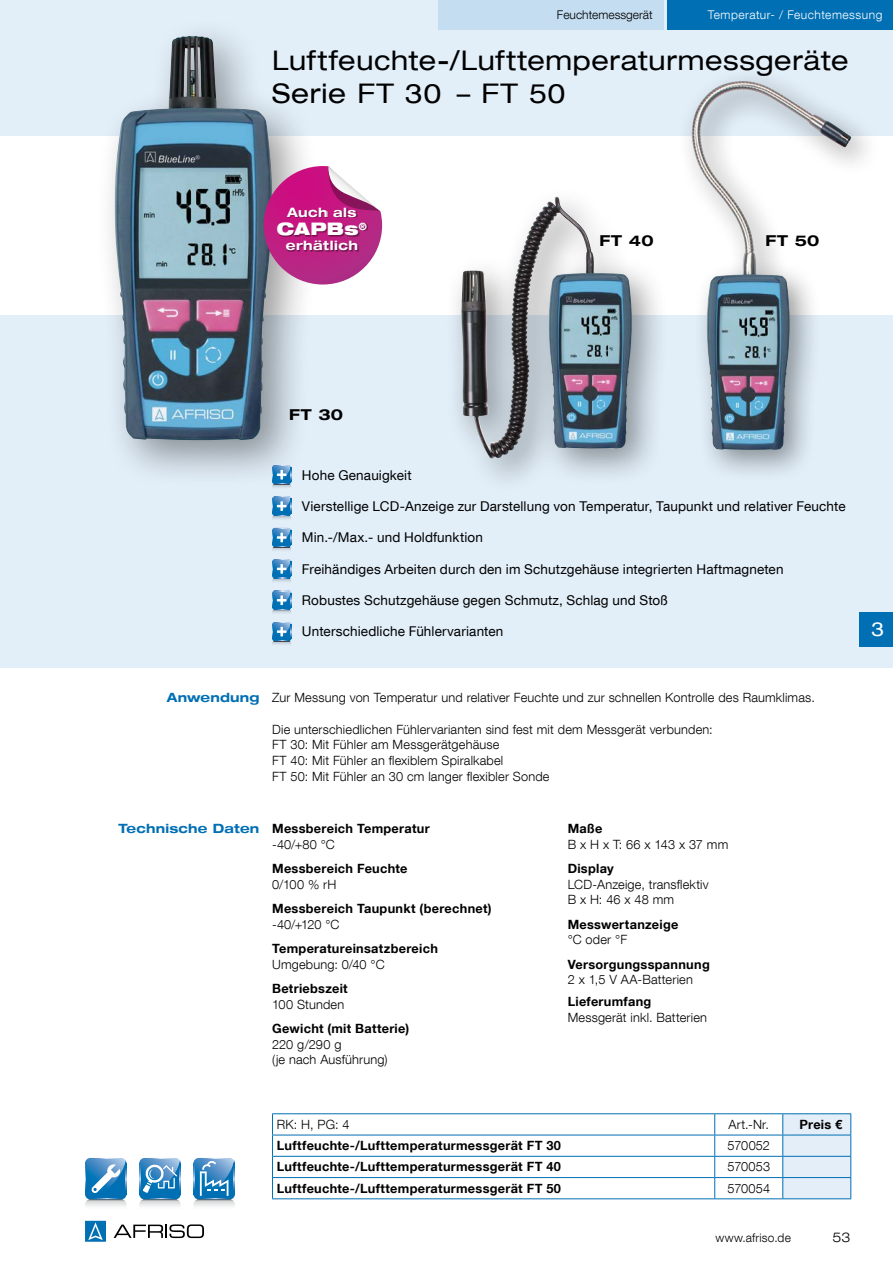
<style>
.page{position:relative;width:893px;height:1263px;background:#fff}
.page>*{position:absolute;margin:0;border:0;box-sizing:border-box;transform-origin:0 0}
.t1{font:expanded 27px/33px "Helvetica Neue LT Com";letter-spacing:.025em;color:#000}
.t2{font:expanded 19.5px "Helvetica Neue LT Com";color:#fff}
.t3{font:900 expanded 17.25px "Helvetica Neue LT Com";letter-spacing:.015em;color:#fff}
.t4{font:700 expanded 15px "Helvetica Neue LT Com";letter-spacing:.035em;color:#000}
.t5{font:13.5px "Helvetica Neue LT Com";letter-spacing:.01em;color:#000}
.t6{font:300 expanded 13.5px "Helvetica Neue LT Com";color:#000}
.t7{font:700 expanded 12.9px "Helvetica Neue LT Com";letter-spacing:.035em;color:#fff}
.t8{font:300 12.75px/15.8px "Helvetica Neue LT Com";letter-spacing:.015em;color:#000}
.t9{font:700 12.75px "Helvetica Neue LT Com";letter-spacing:.02em;color:#000}
.t10{font:700 expanded 12.75px "Helvetica Neue LT Com";letter-spacing:.015em;color:#006fb4}
.t11{font:300 12px "Helvetica Neue LT Com";letter-spacing:.04em;color:#fff}
.t12{font:300 12px "Helvetica Neue LT Com";color:#000}
.t13{font:300 12px "Helvetica Neue LT Com";letter-spacing:.02em;color:#000}
.s1{font-weight:700;font-stretch:expanded;color:#006fb4}
</style>
<div class="page">
<svg style="left:114px;top:1224px;width:90px;height:14px"></svg>
<svg style="left:85px;top:1221px;width:21px;height:21px"></svg>
<div style="left:0;top:0;width:893px;height:668px;background:#e2eef8"></div>
<div style="left:0;top:136px;width:893px;height:179px;background:#fff"></div>
<div style="left:444px;top:183px;width:226px;height:312px;background:#000;opacity:.4"></div>
<img style="left:511px;top:197px;width:46px;height:201px">
<div style="left:95px;top:17px;width:226px;height:472px;background:#000;opacity:.4"></div>
<img style="left:115px;top:36px;width:157px;height:404px">
<div style="left:677px;top:66px;width:205px;height:416px;background:#000;opacity:.4"></div>
<img style="left:692px;top:84px;width:127px;height:366px">
<hr style="left:272px;top:1113px;width:443px;height:1px;background:#006fb4">
<hr style="left:715px;top:1113px;width:68px;height:1px;background:#006fb4">
<hr style="left:783px;top:1113px;width:68px;height:1px;background:#006fb4">
<hr style="left:272px;top:1135px;width:443px;height:1px;background:#006fb4">
<hr style="left:715px;top:1135px;width:68px;height:1px;background:#006fb4">
<hr style="left:272px;top:1156px;width:443px;height:1px;background:#006fb4">
<hr style="left:715px;top:1156px;width:68px;height:1px;background:#006fb4">
<svg style="left:272px;top:1114px;width:1px;height:84px"></svg>
<hr style="left:272px;top:1177px;width:443px;height:1px;background:#006fb4">
<svg style="left:714px;top:1114px;width:1px;height:84px"></svg>
<hr style="left:715px;top:1177px;width:68px;height:1px;background:#006fb4">
<svg style="left:782px;top:1114px;width:69px;height:84px;background:#d4e6f3"></svg>
<hr style="left:272px;top:1198px;width:443px;height:1px;background:#006fb4">
<hr style="left:715px;top:1198px;width:68px;height:1px;background:#006fb4">
<hr style="left:783px;top:1198px;width:68px;height:1px;background:#006fb4">
<svg style="left:272px;top:465px;width:20px;height:24px"></svg>
<svg style="left:272px;top:496px;width:20px;height:23px"></svg>
<svg style="left:272px;top:528px;width:20px;height:22px"></svg>
<svg style="left:272px;top:559px;width:20px;height:23px"></svg>
<svg style="left:272px;top:591px;width:20px;height:22px"></svg>
<svg style="left:272px;top:622px;width:20px;height:22px"></svg>
<svg style="left:126px;top:1163px;width:1px;height:31px"></svg>
<svg style="left:85px;top:1158px;width:41px;height:48px;background:#5e9eca"></svg>
<svg style="left:139px;top:1158px;width:42px;height:48px;background:#64a1cc"></svg>
<svg style="left:193px;top:1158px;width:42px;height:48px;background:#629fcb"></svg>
<svg style="left:264px;top:166px;width:118px;height:118px"></svg>
<div style="left:859px;top:612px;width:34px;height:34px;background:#006fb4"></div>
<div style="left:668px;top:0;width:225px;height:30px;background:#006fb4"></div>
<div style="left:438px;top:0;width:225px;height:30px;background:#c4ddf1"></div>
<p class="t12" style="left:557px;top:7px;width:97px">Feuchtemessgerät</p>
<p class="t11" style="left:708px;top:7px;width:176px">Temperatur- / Feuchtemessung</p>
<h1 class="t1" style="left:272px;top:43px;width:578px">Luftfeuchte-/Lufttemperaturmessgeräte<br>Serie FT 30 – FT 50</h1>
<p class="t7" style="left:287px;top:203px;width:71px">Auch als</p>
<h3 class="t3" style="left:277px;top:218px;width:92px">CAPBs<sup>®</sup></h3>
<p class="t7" style="left:286px;top:237px;width:74px">erhätlich</p>
<p class="t4" style="left:600px;top:231px;width:56px">FT 40</p>
<p class="t4" style="left:765px;top:231px;width:55px">FT 50</p>
<p class="t4" style="left:289px;top:405px;width:55px">FT 30</p>
<p class="t5" style="left:302px;top:466px;width:111px">Hohe Genauigkeit</p>
<p class="t5" style="left:302px;top:498px;width:545px">Vierstellige LCD-Anzeige zur Darstellung von Temperatur, Taupunkt und relativer Feuchte</p>
<p class="t5" style="left:302px;top:529px;width:182px">Min.-/Max.- und Holdfunktion</p>
<p class="t5" style="left:302px;top:560px;width:483px">Freihändiges Arbeiten durch den im Schutzgehäuse integrierten Haftmagneten</p>
<p class="t5" style="left:302px;top:592px;width:368px">Robustes Schutzgehäuse gegen Schmutz, Schlag und Stoß</p>
<p class="t5" style="left:302px;top:623px;width:203px">Unterschiedliche Fühlervarianten</p>
<h2 class="t2" style="left:871px;top:617px;width:15px">3</h2>
<p class="t8" style="left:167px;top:689px;width:650px"><span class="s1">Anwendung</span> Zur Messung von Temperatur und relativer Feuchte und zur schnellen Kontrolle des Raumklimas.</p>
<p class="t8" style="left:272px;top:721px;width:442px">Die unterschiedlichen Fühlervarianten sind fest mit dem Messgerät verbunden:<br>FT 30: Mit Fühler am Messgerätgehäuse<br>FT 40: Mit Fühler an flexiblem Spiralkabel<br>FT 50: Mit Fühler an 30 cm langer flexibler Sonde</p>
<p class="t10" style="left:118px;top:820px;width:142px">Technische Daten</p>
<p class="t9" style="left:272px;top:820px;width:159px">Messbereich Temperatur</p>
<p class="t8" style="left:272px;top:836px;width:64px">-40/+80 °C</p>
<p class="t9" style="left:272px;top:860px;width:137px">Messbereich Feuchte</p>
<p class="t8" style="left:272px;top:876px;width:66px">0/100 % rH</p>
<p class="t9" style="left:272px;top:900px;width:221px">Messbereich Taupunkt (berechnet)</p>
<p class="t8" style="left:272px;top:916px;width:69px">-40/+120 °C</p>
<p class="t9" style="left:272px;top:940px;width:167px">Temperatureinsatzbereich</p>
<p class="t8" style="left:272px;top:956px;width:114px">Umgebung: 0/40 °C</p>
<p class="t9" style="left:272px;top:980px;width:77px">Betriebszeit</p>
<p class="t8" style="left:272px;top:996px;width:74px">100 Stunden</p>
<p class="t9" style="left:272px;top:1020px;width:139px">Gewicht (mit Batterie)</p>
<p class="t8" style="left:272px;top:1036px;width:117px">220 g/290 g<br>(je nach Ausführung)</p>
<p class="t9" style="left:568px;top:820px;width:36px">Maße</p>
<p class="t8" style="left:568px;top:836px;width:162px">B x H x T: 66 x 143 x 37 mm</p>
<p class="t9" style="left:568px;top:860px;width:48px">Display</p>
<p class="t8" style="left:568px;top:876px;width:143px">LCD-Anzeige, transflektiv<br>B x H: 46 x 48 mm</p>
<p class="t9" style="left:568px;top:916px;width:112px">Messwertanzeige</p>
<p class="t8" style="left:568px;top:931px;width:61px">°C oder °F</p>
<p class="t9" style="left:568px;top:956px;width:144px">Versorgungsspannung</p>
<p class="t8" style="left:568px;top:971px;width:127px">2 x 1,5 V AA-Batterien</p>
<p class="t9" style="left:568px;top:994px;width:85px">Lieferumfang</p>
<p class="t8" style="left:568px;top:1009px;width:141px">Messgerät inkl. Batterien</p>
<p class="t8" style="left:277px;top:1116px;width:74px">RK: H, PG: 4</p>
<p class="t8" style="left:729px;top:1116px;width:42px">Art.-Nr.</p>
<p class="t9" style="left:799px;top:1116px;width:44px">Preis €</p>
<p class="t9" style="left:277px;top:1137px;width:286px">Luftfeuchte-/Lufttemperaturmessgerät FT 30</p>
<p class="t8" style="left:728px;top:1137px;width:44px">570052</p>
<p class="t9" style="left:277px;top:1159px;width:286px">Luftfeuchte-/Lufttemperaturmessgerät FT 40</p>
<p class="t8" style="left:727px;top:1159px;width:44px">570053</p>
<p class="t9" style="left:277px;top:1180px;width:286px">Luftfeuchte-/Lufttemperaturmessgerät FT 50</p>
<p class="t8" style="left:727px;top:1180px;width:44px">570054</p>
<p class="t13" style="left:715px;top:1230px;width:77px">www.afriso.de</p>
<p class="t6" style="left:832px;top:1228px;width:19px">53</p>
</div>
